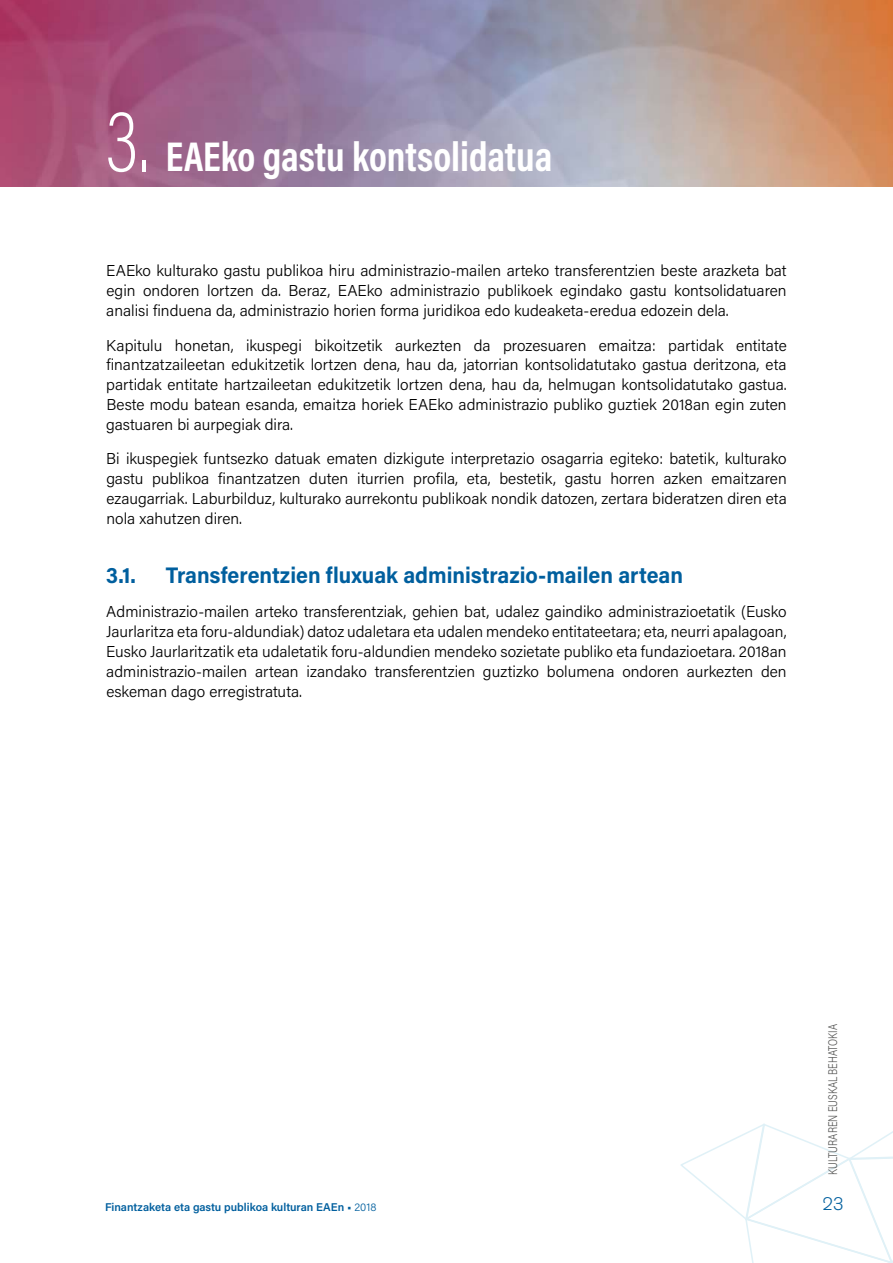
<style>
.page{position:relative;width:893px;height:1263px;background:#fff}
.page>*{position:absolute;margin:0;border:0;box-sizing:border-box;transform-origin:0 0}
.t1{font:42px "Acumin Variable Concept";letter-spacing:-.065em;color:#fff;scale:.95 1}
.t2{font:22.5px "Acumin Variable Concept";letter-spacing:.055em;color:#005f9e;scale:.95 1}
.t3{font:300 18px "Akzidenz Grotesk Pro";color:#005f9e}
.t4{font:15.75px/19.8px "Acumin Variable Concept";letter-spacing:.01em;color:#000;text-align:justify}
.t5{font:12.6px "Acumin Variable Concept";letter-spacing:-.055em;color:#575756;scale:.83 1}
.t6{font:11.25px "Acumin Variable Concept";letter-spacing:.04em;color:#005f9e}
.s1{font-size:88.5px}
</style>
<div class="page">
<img style="left:0;top:0;width:893px;height:186px">
<svg style="left:680px;top:1123px;width:213px;height:140px"></svg>
<h1 class="t1" style="left:106px;top:128px;width:474px"><span class="s1">3.</span> EAEko gastu kontsolidatua</h1>
<p class="t4" style="left:106px;top:260px;width:682px">EAEko kulturako gastu publikoa hiru administrazio-mailen arteko transferentzien beste arazketa bat egin ondoren lortzen da. Beraz, EAEko administrazio publikoek egindako gastu kontsolidatuaren analisi finduena da, administrazio horien forma juridikoa edo kudeaketa-eredua edozein dela.</p>
<p class="t4" style="left:106px;top:334px;width:682px">Kapitulu honetan, ikuspegi bikoitzetik aurkezten da prozesuaren emaitza: partidak entitate finantzatzaileetan edukitzetik lortzen dena, hau da, jatorrian kontsolidatutako gastua deritzona, eta partidak entitate hartzaileetan edukitzetik lortzen dena, hau da, helmugan kontsolidatutako gastua.<br>Beste modu batean esanda, emaitza horiek EAEko administrazio publiko guztiek 2018an egin zuten gastuaren bi aurpegiak dira.</p>
<p class="t4" style="left:106px;top:448px;width:682px">Bi ikuspegiek funtsezko datuak ematen dizkigute interpretazio osagarria egiteko: batetik, kulturako gastu publikoa finantzatzen duten iturrien profila, eta, bestetik, gastu horren azken emaitzaren ezaugarriak. Laburbilduz, kulturako aurrekontu publikoak nondik datozen, zertara bideratzen diren eta nola xahutzen diren.</p>
<h2 class="t2" style="left:106px;top:559px;width:31px">3.1.</h2>
<h2 class="t2" style="left:166px;top:559px;width:545px">Transferentzien fluxuak administrazio-mailen artean</h2>
<p class="t4" style="left:106px;top:601px;width:682px">Administrazio-mailen arteko transferentziak, gehien bat, udalez gaindiko administrazioetatik (Eusko Jaurlaritza eta foru-aldundiak) datoz udaletara eta udalen mendeko entitateetara; eta, neurri apalagoan, Eusko Jaurlaritzatik eta udaletatik foru-aldundien mendeko sozietate publiko eta fundazioetara. 2018an administrazio-mailen artean izandako transferentzien guztizko bolumena ondoren aurkezten den eskeman dago erregistratuta.</p>
<p class="t6" style="left:105px;top:1199px;width:273px">Finantzaketa eta gastu publikoa kulturan EAEn • 2018</p>
<p class="t5" style="left:824px;top:1175px;width:184px;rotate:-90deg">KULTURAREN EUSKAL BEHATOKIA</p>
<p class="t3" style="left:822px;top:1192px;width:22px">23</p>
</div>
